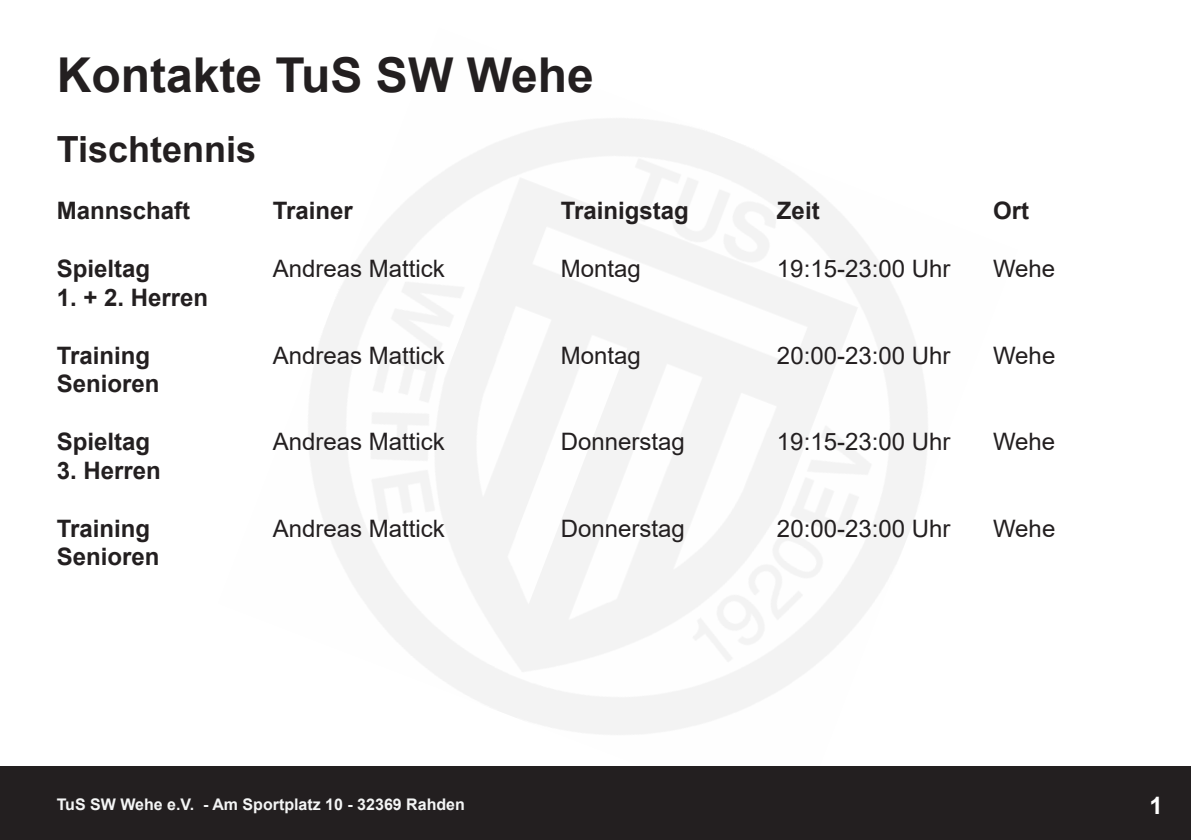
<style>
.page{position:relative;width:1191px;height:840px;background:#fff}
.page>*{position:absolute;margin:0;border:0;box-sizing:border-box;transform-origin:0 0}
.t1{font:700 48px "Arial";color:#231f20}
.t2{font:700 36px "Arial";color:#231f20}
.t3{font:24px "Arial";color:#231f20}
.t4{font:700 24px "Arial";color:#231f20}
.t5{font:700 24px "Arial";color:#fff}
.t6{font:700 16px "Arial";color:#f4f5f5}
</style>
<div class="page">
<div style="left:0;top:765px;width:1191px;height:74px;background:#231f20"></div>
<p class="t1" style="left:57px;top:41px;width:538px">Kontakte TuS SW Wehe</p>
<p class="t2" style="left:57px;top:124px;width:201px">Tischtennis</p>
<p class="t4" style="left:57px;top:194px;width:135px">Mannschaft</p>
<p class="t4" style="left:273px;top:194px;width:82px">Trainer</p>
<p class="t4" style="left:561px;top:194px;width:130px">Trainigstag</p>
<p class="t4" style="left:777px;top:194px;width:44px">Zeit</p>
<p class="t4" style="left:993px;top:194px;width:37px">Ort</p>
<p class="t4" style="left:57px;top:251px;width:95px">Spieltag</p>
<p class="t3" style="left:273px;top:252px;width:174px">Andreas Mattick</p>
<p class="t3" style="left:561px;top:252px;width:82px">Montag</p>
<p class="t3" style="left:777px;top:252px;width:175px">19:15-23:00 Uhr</p>
<p class="t3" style="left:993px;top:252px;width:64px">Wehe</p>
<p class="t4" style="left:57px;top:280px;width:153px">1. + 2. Herren</p>
<p class="t4" style="left:57px;top:338px;width:95px">Training</p>
<p class="t3" style="left:273px;top:338px;width:174px">Andreas Mattick</p>
<p class="t3" style="left:561px;top:338px;width:82px">Montag</p>
<p class="t3" style="left:777px;top:338px;width:175px">20:00-23:00 Uhr</p>
<p class="t3" style="left:993px;top:338px;width:64px">Wehe</p>
<p class="t4" style="left:57px;top:367px;width:104px">Senioren</p>
<p class="t4" style="left:57px;top:424px;width:95px">Spieltag</p>
<p class="t3" style="left:273px;top:425px;width:174px">Andreas Mattick</p>
<p class="t3" style="left:561px;top:425px;width:126px">Donnerstag</p>
<p class="t3" style="left:777px;top:425px;width:175px">19:15-23:00 Uhr</p>
<p class="t3" style="left:993px;top:425px;width:64px">Wehe</p>
<p class="t4" style="left:57px;top:453px;width:106px">3. Herren</p>
<p class="t4" style="left:57px;top:511px;width:95px">Training</p>
<p class="t3" style="left:273px;top:511px;width:174px">Andreas Mattick</p>
<p class="t3" style="left:561px;top:511px;width:126px">Donnerstag</p>
<p class="t3" style="left:777px;top:511px;width:175px">20:00-23:00 Uhr</p>
<p class="t3" style="left:993px;top:511px;width:64px">Wehe</p>
<p class="t4" style="left:57px;top:539px;width:104px">Senioren</p>
<p class="t6" style="left:57px;top:793px;width:410px">TuS SW Wehe e.V. - Am Sportplatz 10 - 32369 Rahden</p>
<p class="t5" style="left:1149px;top:788px;width:15px">1</p>
</div>
